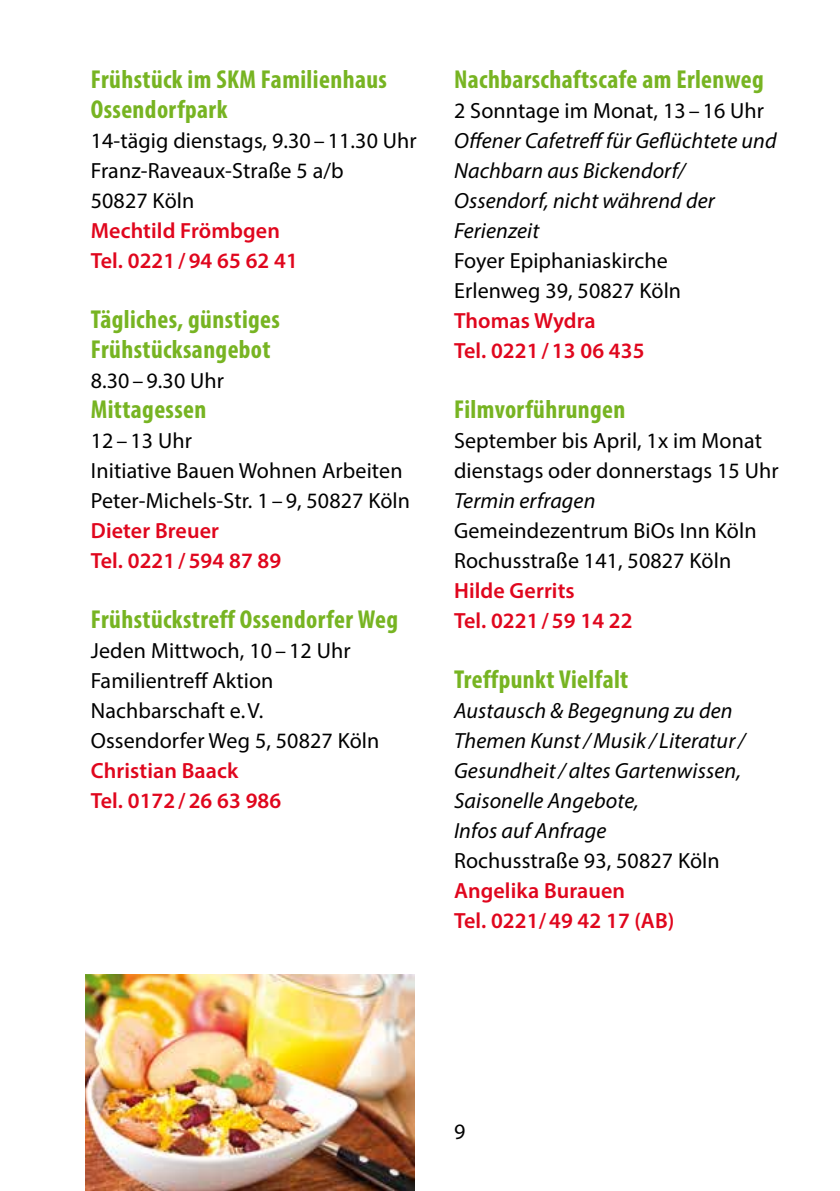
<style>
.page{position:relative;width:840px;height:1191px;background:#fff}
.page>*{position:absolute;margin:0;border:0;box-sizing:border-box;transform-origin:0 0}
.t1{font:700 condensed 26px/30px "Myriad Pro";letter-spacing:.015em;color:#77b422}
.t2{font:22px/30px "Myriad Pro";letter-spacing:.005em;color:#000}
.t3{font:italic 22px/30px "Myriad Pro";letter-spacing:.005em;color:#000}
.t4{font:600 22px/30px "Myriad Pro";letter-spacing:.005em;color:#e0061d}
</style>
<div class="page">
<img style="left:85px;top:974px;width:329px;height:217px">
<p class="t1" style="left:91px;top:63px;width:297px">Frühstück im SKM Familienhaus<br>Ossendorfpark</p>
<p class="t2" style="left:91px;top:125px;width:327px">14-tägig dienstags, 9.30 – 11.30 Uhr<br>Franz-Raveaux-Straße 5 a/b<br>50827 Köln</p>
<p class="t4" style="left:91px;top:215px;width:208px">Mechtild Frömbgen<br>Tel. 0221 / 94 65 62 41</p>
<p class="t1" style="left:91px;top:303px;width:190px">Tägliches, günstiges<br>Frühstücksangebot</p>
<p class="t2" style="left:91px;top:365px;width:135px">8.30 – 9.30 Uhr</p>
<p class="t1" style="left:91px;top:393px;width:117px">Mittagessen</p>
<p class="t2" style="left:91px;top:425px;width:320px">12 – 13 Uhr<br>Initiative Bauen Wohnen Arbeiten<br>Peter-Michels-Str. 1 – 9, 50827 Köln</p>
<p class="t4" style="left:91px;top:515px;width:192px">Dieter Breuer<br>Tel. 0221 / 594 87 89</p>
<p class="t1" style="left:91px;top:603px;width:308px">Frühstückstreff Ossendorfer Weg</p>
<p class="t2" style="left:91px;top:635px;width:290px">Jeden Mittwoch, 10 – 12 Uhr<br>Familientreff Aktion<br>Nachbarschaft e.V.<br>Ossendorfer Weg 5, 50827 Köln</p>
<p class="t4" style="left:91px;top:755px;width:192px">Christian Baack<br>Tel. 0172 / 26 63 986</p>
<p class="t1" style="left:454px;top:63px;width:311px">Nachbarschaftscafe am Erlenweg</p>
<p class="t2" style="left:454px;top:95px;width:311px">2 Sonntage im Monat, 13 – 16 Uhr</p>
<p class="t3" style="left:454px;top:125px;width:324px">Offener Cafetreff für Geflüchtete und<br>Nachbarn aus Bickendorf/<br>Ossendorf, nicht während der<br>Ferienzeit</p>
<p class="t2" style="left:454px;top:245px;width:228px">Foyer Epiphaniaskirche<br>Erlenweg 39, 50827 Köln</p>
<p class="t4" style="left:454px;top:305px;width:192px">Thomas Wydra<br>Tel. 0221 / 13 06 435</p>
<p class="t1" style="left:454px;top:393px;width:173px">Filmvorführungen</p>
<p class="t2" style="left:454px;top:425px;width:326px">September bis April, 1x im Monat dienstags oder donnerstags 15 Uhr</p>
<p class="t3" style="left:454px;top:485px;width:143px">Termin erfragen</p>
<p class="t2" style="left:454px;top:515px;width:304px">Gemeindezentrum BiOs Inn Köln<br>Rochusstraße 141, 50827 Köln</p>
<p class="t4" style="left:454px;top:575px;width:180px">Hilde Gerrits<br>Tel. 0221 / 59 14 22</p>
<p class="t1" style="left:454px;top:663px;width:176px">Treffpunkt Vielfalt</p>
<p class="t3" style="left:454px;top:695px;width:293px">Austausch &amp; Begegnung zu den<br>Themen Kunst/Musik / Literatur/<br>Gesundheit/ altes Gartenwissen,<br>Saisonelle Angebote,<br>Infos auf Anfrage</p>
<p class="t2" style="left:454px;top:845px;width:267px">Rochusstraße 93, 50827 Köln</p>
<p class="t4" style="left:454px;top:875px;width:222px">Angelika Burauen<br>Tel. 0221/ 49 42 17 (AB)</p>
<p class="t2" style="left:454px;top:1116px;width:13px">9</p>
</div>
